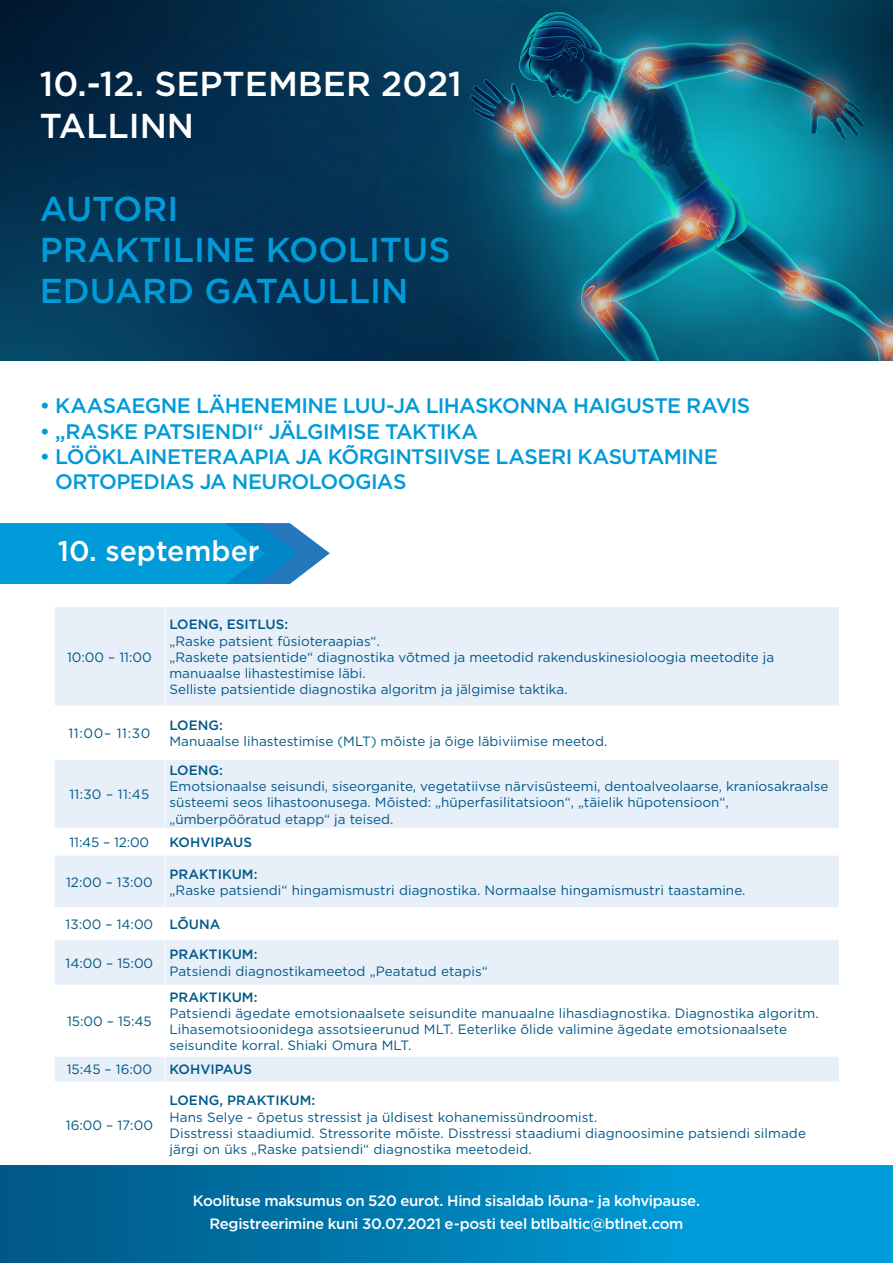
<style>
.page{position:relative;width:893px;height:1263px;background:#fff}
.page>*{position:absolute;margin:0;border:0;box-sizing:border-box;transform-origin:0 0}
.t1{font:500 34.5px/41.4px "Gotham";color:#009bd8}
.t2{font:500 34.5px/41.4px "Gotham";color:#fff}
.t3{font:500 28.5px "Gotham";color:#fff}
.t4{font:500 21px/25.2px "Gotham";letter-spacing:-.025em;color:#009bd8}
.t5{font:500 15px/22.5px "Gotham";letter-spacing:-.02em;color:#fff;text-align:center}
.t6{font:13.5px/16.2px "Gotham";color:#005887}
.t7{font:500 13.5px "Gotham";color:#005887}
.s1{font-weight:500}
</style>
<div class="page">
<svg style="left:55px;top:607px;width:784px;height:221px;fill:#e7eff9"></svg>
<div style="left:55px;top:856px;width:784px;height:51px;background:#e7eff9"></div>
<svg style="left:55px;top:940px;width:784px;height:142px"></svg>
<hr style="left:164px;top:607px;width:1px;height:99px;background:#fff">
<hr style="left:54px;top:706px;width:111px;height:1px;background:#fff">
<hr style="left:165px;top:706px;width:674px;height:1px;background:#fff">
<hr style="left:164px;top:706px;width:1px;height:53px;background:#fff">
<hr style="left:54px;top:759px;width:111px;height:1px;background:#fff">
<hr style="left:165px;top:759px;width:674px;height:1px;background:#fff">
<hr style="left:164px;top:760px;width:1px;height:68px;background:#fff">
<hr style="left:164px;top:855px;width:1px;height:52px;background:#fff">
<hr style="left:164px;top:939px;width:1px;height:46px;background:#fff">
<hr style="left:164px;top:985px;width:1px;height:71px;background:#fff">
<svg style="left:164px;top:1056px;width:1px;height:26px"></svg>
<svg style="left:0;top:523px;width:330px;height:61px;background:#119bd5"></svg>
<img style="left:0;top:0;width:893px;height:361px">
<div style="left:0;top:1165px;width:893px;height:98px;background:linear-gradient(to right,#005886,#00a7e6)"></div>
<h1 class="t2" style="left:40px;top:63px;width:424px">10.-12. SEPTEMBER 2021<br>TALLINN</h1>
<h1 class="t1" style="left:40px;top:187px;width:412px">AUTORI<br>PRAKTILINE KOOLITUS<br>EDUARD GATAULLIN</h1>
<h3 class="t4" style="left:40px;top:393px;width:712px">• KAASAEGNE LÄHENEMINE LUU-JA LIHASKONNA HAIGUSTE RAVIS</h3>
<h3 class="t4" style="left:40px;top:418px;width:440px">• „RASKE PATSIENDI“ JÄLGIMISE TAKTIKA</h3>
<h3 class="t4" style="left:55px;top:443px;width:664px;text-indent:-15px">• LÖÖKLAINETERAAPIA JA KÕRGINTSIIVSE LASERI KASUTAMINE<br>ORTOPEDIAS JA NEUROLOOGIAS</h3>
<h2 class="t3" style="left:58px;top:533px;width:203px">10. september</h2>
<p class="t6" style="left:67px;top:649px;width:86px">10:00 – 11:00</p>
<p class="t6" style="left:68px;top:725px;width:84px">11:00– 11:30</p>
<p class="t6" style="left:69px;top:786px;width:81px">11:30 – 11:45</p>
<p class="t7" style="left:170px;top:616px;width:120px">LOENG, ESITLUS:</p>
<p class="t6" style="left:170px;top:632px;width:606px">„Raske patsient füsioteraapias“.<br>„Raskete patsientide“ diagnostika võtmed ja meetodid rakenduskinesioloogia meetodite ja manuaalse lihastestimise läbi.<br>Selliste patsientide diagnostika algoritm ja jälgimise taktika.</p>
<p class="t7" style="left:170px;top:716px;width:55px">LOENG:</p>
<p class="t6" style="left:170px;top:733px;width:439px">Manuaalse lihastestimise (MLT) mõiste ja õige läbiviimise meetod.</p>
<p class="t7" style="left:170px;top:761px;width:55px">LOENG:</p>
<p class="t6" style="left:170px;top:778px;width:660px">Emotsionaalse seisundi, siseorganite, vegetatiivse närvisüsteemi, dentoalveolaarse, kraniosakraalse süsteemi seos lihastoonusega. Mõisted: „hüperfasilitatsioon“, „täielik hüpotensioon“, „ümberpööratud etapp“ ja teised.</p>
<p class="t6" style="left:70px;top:834px;width:81px">11:45 – 12:00</p>
<p class="t7" style="left:170px;top:833px;width:84px">KOHVIPAUS</p>
<p class="t6" style="left:66px;top:873px;width:88px">12:00 – 13:00</p>
<p class="t7" style="left:170px;top:865px;width:90px">PRAKTIKUM:</p>
<p class="t6" style="left:170px;top:882px;width:577px">„Raske patsiendi“ hingamismustri diagnostika. Normaalse hingamismustri taastamine.</p>
<p class="t6" style="left:66px;top:916px;width:156px">13:00 – 14:00 <span class="s1">LÕUNA</span></p>
<p class="t6" style="left:66px;top:954px;width:89px">14:00 – 15:00</p>
<p class="t7" style="left:170px;top:946px;width:90px">PRAKTIKUM:</p>
<p class="t6" style="left:170px;top:962px;width:320px">Patsiendi diagnostikameetod „Peatatud etapis“</p>
<p class="t6" style="left:67px;top:1013px;width:86px">15:00 – 15:45</p>
<p class="t7" style="left:170px;top:988px;width:90px">PRAKTIKUM:</p>
<p class="t6" style="left:170px;top:1005px;width:651px">Patsiendi ägedate emotsionaalsete seisundite manuaalne lihasdiagnostika. Diagnostika algoritm.<br>Lihasemotsioonidega assotsieerunud MLT. Eeterlike õlide valimine ägedate emotsionaalsete seisundite korral. Shiaki Omura MLT.</p>
<p class="t6" style="left:67px;top:1061px;width:87px">15:45 – 16:00</p>
<p class="t7" style="left:170px;top:1061px;width:84px">KOHVIPAUS</p>
<p class="t6" style="left:66px;top:1116px;width:89px">16:00 – 17:00</p>
<p class="t7" style="left:170px;top:1092px;width:147px">LOENG, PRAKTIKUM:</p>
<p class="t6" style="left:170px;top:1108px;width:638px">Hans Selye - õpetus stressist ja üldisest kohanemissündroomist.<br>Disstressi staadiumid. Stressorite mõiste. Disstressi staadiumi diagnoosimine patsiendi silmade järgi on üks „Raske patsiendi“ diagnostika meetodeid.</p>
<p class="t5" style="left:193px;top:1189px;width:509px">Koolituse maksumus on 520 eurot. Hind sisaldab lõuna- ja kohvipause.<br>Registreerimine kuni 30.07.2021 e-posti teel btlbaltic@btlnet.com</p>
</div>
